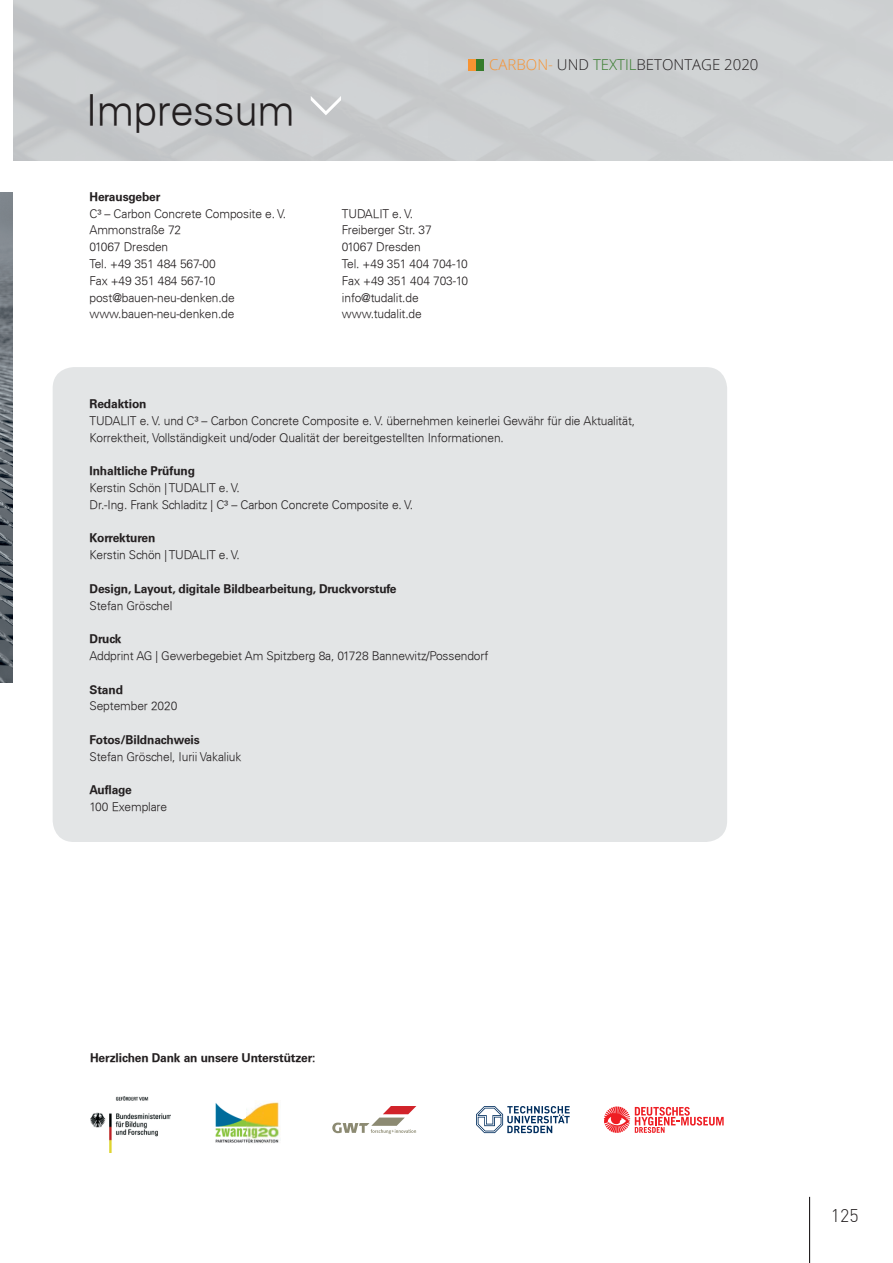
<style>
.page{position:relative;width:893px;height:1263px;background:#fff}
.page>*{position:absolute;margin:0;border:0;box-sizing:border-box;transform-origin:0 0}
.t1{font:300 42px "Univers";letter-spacing:-.01em;color:#231f20}
.t2{font:300 18px "DIN";color:#231f20}
.t3{font:300 15px "Open Sans";color:#231f20}
.t4{font:300 12px/16.8px "Univers";letter-spacing:-.01em;color:#231f20}
.t5{font:700 12px "Univers";letter-spacing:-.01em;color:#231f20}
.s1{color:#f79332}
.s2{color:#357b2b}
</style>
<div class="page">
<div style="left:53px;top:367px;width:674px;height:475px;background:#e3e5e6;border-radius:21px"></div>
<svg style="left:332px;top:1106px;width:84px;height:28px"></svg>
<svg style="left:604px;top:1106px;width:120px;height:27px"></svg>
<svg style="left:476px;top:1106px;width:94px;height:27px"></svg>
<img style="left:215px;top:1102px;width:65px;height:41px">
<img style="left:90px;top:1096px;width:80px;height:56px">
<hr style="left:809px;top:1197px;width:1px;height:66px;background:#231f20">
<img style="left:13px;top:0;width:880px;height:161px">
<svg style="left:311px;top:96px;width:30px;height:19px"></svg>
<div style="left:477px;top:60px;width:7px;height:11px;background:#357b2b"></div>
<svg style="left:468px;top:60px;width:8px;height:11px"></svg>
<img style="left:0;top:192px;width:12px;height:491px">
<h1 class="t1" style="left:86px;top:85px;width:211px">Impressum</h1>
<p class="t5" style="left:90px;top:189px;width:73px">Herausgeber</p>
<p class="t4" style="left:90px;top:205px;width:198px">C³ – Carbon Concrete Composite e. V.<br>Ammonstraße 72<br>01067 Dresden<br>Tel. +49 351 484 567-00<br>Fax +49 351 484 567-10 post@bauen-neu-denken.de www.bauen-neu-denken.de</p>
<p class="t3" style="left:489px;top:54px;width:271px"><span class="s1">CARBON-</span> UND <span class="s2">TEXTIL</span>BETONTAGE 2020</p>
<p class="t4" style="left:342px;top:205px;width:128px">TUDALIT e. V.<br>Freiberger Str. 37<br>01067 Dresden<br>Tel. +49 351 404 704-10<br>Fax +49 351 404 703-10 info@tudalit.de www.tudalit.de</p>
<p class="t5" style="left:90px;top:397px;width:59px">Redaktion</p>
<p class="t4" style="left:90px;top:412px;width:547px">TUDALIT e. V. und C³ – Carbon Concrete Composite e. V. übernehmen keinerlei Gewähr für die Aktualität,<br>Korrektheit, Vollständigkeit und/oder Qualität der bereitgestellten Informationen.</p>
<p class="t5" style="left:90px;top:464px;width:107px">Inhaltliche Prüfung</p>
<p class="t4" style="left:90px;top:479px;width:325px">Kerstin Schön | TUDALIT e. V.<br>Dr.-Ing. Frank Schladitz | C³ – Carbon Concrete Composite e. V.</p>
<p class="t5" style="left:90px;top:531px;width:67px">Korrekturen</p>
<p class="t4" style="left:90px;top:546px;width:152px">Kerstin Schön | TUDALIT e. V.</p>
<p class="t5" style="left:90px;top:581px;width:309px">Design, Layout, digitale Bildbearbeitung, Druckvorstufe</p>
<p class="t4" style="left:90px;top:597px;width:84px">Stefan Gröschel</p>
<p class="t5" style="left:90px;top:632px;width:34px">Druck</p>
<p class="t4" style="left:90px;top:647px;width:400px">Addprint AG | Gewerbegebiet Am Spitzberg 8a, 01728 Bannewitz/Possendorf</p>
<p class="t5" style="left:90px;top:682px;width:35px">Stand</p>
<p class="t4" style="left:90px;top:698px;width:89px">September 2020</p>
<p class="t5" style="left:90px;top:733px;width:112px">Fotos/Bildnachweis</p>
<p class="t4" style="left:90px;top:748px;width:154px">Stefan Gröschel, Iurii Vakaliuk</p>
<p class="t5" style="left:90px;top:783px;width:44px">Auflage</p>
<p class="t4" style="left:90px;top:798px;width:79px">100 Exemplare</p>
<p class="t5" style="left:90px;top:1050px;width:227px">Herzlichen Dank an unsere Unterstützer:</p>
<h2 class="t2" style="left:831px;top:1205px;width:29px">125</h2>
</div>
